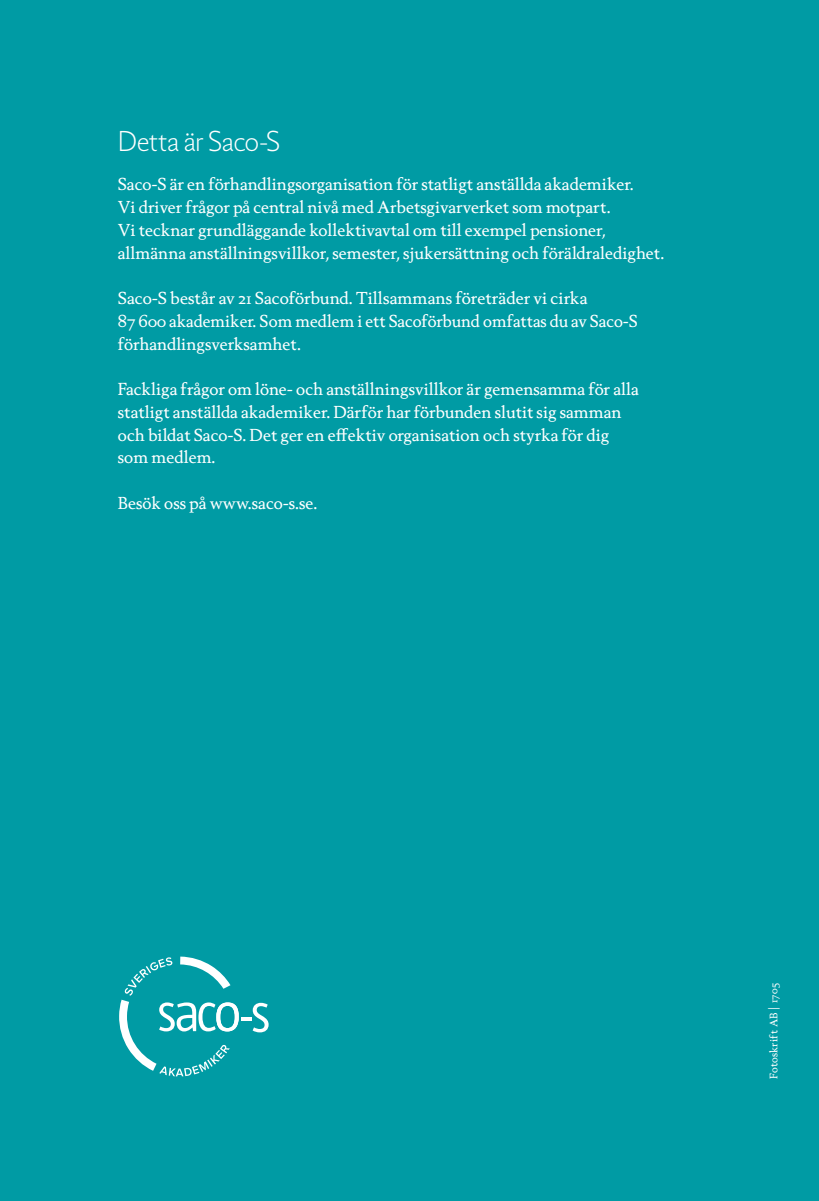
<style>
.page{position:relative;width:819px;height:1201px;background:#fff}
.page>*{position:absolute;margin:0;border:0;box-sizing:border-box;transform-origin:0 0}
.t1{font:300 28px "Berling Nova Sans Pro";letter-spacing:-.01em;color:#fff}
.t2{font:16.62px/22.8px "Berling Nova Text Pro";color:#fff}
.t3{font:10.5px "Berling Nova Text Pro";letter-spacing:.02em;color:#fff}
</style>
<div class="page">
<div style="left:0;top:0;width:819px;height:1200px;background:#009ba4"></div>
<svg style="left:252px;top:1002px;width:16px;height:30px"></svg>
<svg style="left:241px;top:1017px;width:11px;height:3px"></svg>
<svg style="left:119px;top:956px;width:120px;height:120px"></svg>
<h1 class="t1" style="left:118px;top:121px;width:164px">Detta är Saco-S</h1>
<p class="t2" style="left:118px;top:172px;width:548px">Saco-S är en förhandlingsorganisation för statligt anställda akademiker.<br>Vi driver frågor på central nivå med Arbetsgivarverket som motpart.<br>Vi tecknar grundläggande kollektivavtal om till exempel pensioner, allmänna anställningsvillkor, semester, sjukersättning och föräldraledighet.</p>
<p class="t2" style="left:118px;top:286px;width:521px">Saco-S består av 21 Sacoförbund. Tillsammans företräder vi cirka<br>87 600 akademiker. Som medlem i ett Sacoförbund omfattas du av Saco-S förhandlingsverksamhet.</p>
<p class="t2" style="left:118px;top:377px;width:522px">Fackliga frågor om löne- och anställningsvillkor är gemensamma för alla statligt anställda akademiker. Därför har förbunden slutit sig samman och bildat Saco-S. Det ger en effektiv organisation och styrka för dig som medlem.</p>
<p class="t2" style="left:118px;top:491px;width:201px">Besök oss på www.saco-s.se.</p>
<p class="t3" style="left:767px;top:1078px;width:97px;rotate:-90deg">Fotoskrift AB | 1705</p>
</div>
